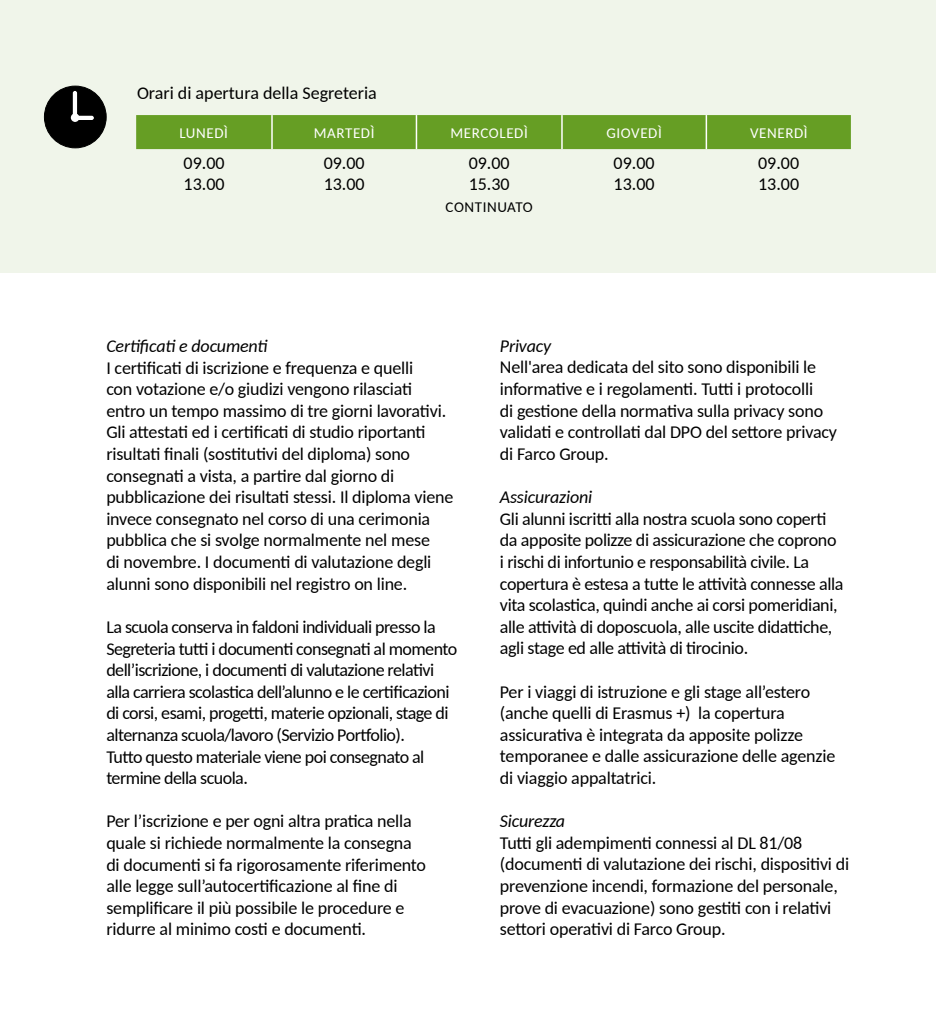
<style>
.page{position:relative;width:936px;height:1021px;background:#fff}
.page>*{position:absolute;margin:0;border:0;box-sizing:border-box;transform-origin:0 0}
.t1{font:18px/21.6px "Carlito";letter-spacing:-.01em;color:#000}
.t2{font:18px/21.6px "Carlito";letter-spacing:-.03em;color:#000}
.t3{font:italic 18px "Carlito";letter-spacing:-.01em;color:#000}
.t4{font:15px "Carlito";letter-spacing:.04em;color:#fff}
.t5{font:15px "Carlito";letter-spacing:.04em;color:#000}
</style>
<div class="page">
<div style="left:0;top:0;width:935px;height:273px;background:#f0f5ea"></div>
<div style="left:136px;top:115px;width:714px;height:34px;background:#669e24"></div>
<hr style="left:271px;top:115px;width:2px;height:34px;background:#fff">
<hr style="left:415px;top:115px;width:2px;height:34px;background:#fff">
<hr style="left:561px;top:115px;width:1px;height:34px;background:#fff">
<hr style="left:705px;top:115px;width:2px;height:34px;background:#fff">
<div style="left:44px;top:86px;width:62px;height:62px;background:#000;border-radius:50%"></div>
<div style="left:44px;top:86px;width:62px;height:62px;border:1px solid #000;border-radius:50%"></div>
<svg style="left:71px;top:113px;width:8px;height:9px"></svg>
<hr style="left:75px;top:116px;width:19px;height:4px;background:#fff;border-radius:2px">
<hr style="left:73px;top:91px;width:4px;height:30px;background:#fff;border-radius:2px">
<p class="t1" style="left:137px;top:81px;width:241px">Orari di apertura della Segreteria</p>
<p class="t4" style="left:179px;top:122px;width:50px">LUNEDÌ</p>
<p class="t4" style="left:314px;top:122px;width:62px">MARTEDÌ</p>
<p class="t4" style="left:450px;top:122px;width:79px">MERCOLEDÌ</p>
<p class="t4" style="left:606px;top:122px;width:57px">GIOVEDÌ</p>
<p class="t4" style="left:750px;top:122px;width:59px">VENERDÌ</p>
<p class="t1" style="left:183px;top:151px;width:43px">09.00<br>13.00</p>
<p class="t1" style="left:324px;top:151px;width:43px">09.00<br>13.00</p>
<p class="t1" style="left:468px;top:151px;width:43px">09.00<br>15.30</p>
<p class="t5" style="left:445px;top:197px;width:89px">CONTINUATO</p>
<p class="t1" style="left:613px;top:151px;width:43px">09.00<br>13.00</p>
<p class="t1" style="left:758px;top:151px;width:43px">09.00<br>13.00</p>
<p class="t3" style="left:106px;top:334px;width:163px">Certificati e documenti</p>
<p class="t1" style="left:106px;top:356px;width:348px">I certificati di iscrizione e frequenza e quelli<br>con votazione e/o giudizi vengono rilasciati entro un tempo massimo di tre giorni lavorativi.<br>Gli attestati ed i certificati di studio riportanti risultati finali (sostitutivi del diploma) sono consegnati a vista, a partire dal giorno di pubblicazione dei risultati stessi. Il diploma viene invece consegnato nel corso di una cerimonia pubblica che si svolge normalmente nel mese<br>di novembre. I documenti di valutazione degli alunni sono disponibili nel registro on line.</p>
<p class="t2" style="left:106px;top:615px;width:352px">La scuola conserva in faldoni individuali presso la Segreteria tutti i documenti consegnati al momento dell’iscrizione, i documenti di valutazione relativi alla carriera scolastica dell’alunno e le certificazioni di corsi, esami, progetti, materie opzionali, stage di alternanza scuola/lavoro (Servizio Portfolio).<br>Tutto questo materiale viene poi consegnato al termine della scuola.</p>
<p class="t1" style="left:106px;top:809px;width:321px">Per l’iscrizione e per ogni altra pratica nella quale si richiede normalmente la consegna di documenti si fa rigorosamente riferimento alle legge sull’autocertificazione al fine di semplificare il più possibile le procedure e ridurre al minimo costi e documenti.</p>
<p class="t3" style="left:500px;top:333px;width:53px">Privacy</p>
<p class="t1" style="left:500px;top:356px;width:339px">Nell'area dedicata del sito sono disponibili le informative e i regolamenti. Tutti i protocolli<br>di gestione della normativa sulla privacy sono validati e controllati dal DPO del settore privacy di Farco Group.</p>
<p class="t3" style="left:500px;top:485px;width:94px">Assicurazioni</p>
<p class="t1" style="left:500px;top:507px;width:345px">Gli alunni iscritti alla nostra scuola sono coperti da apposite polizze di assicurazione che coprono i rischi di infortunio e responsabilità civile. La copertura è estesa a tutte le attività connesse alla vita scolastica, quindi anche ai corsi pomeridiani, alle attività di doposcuola, alle uscite didattiche, agli stage ed alle attività di tirocinio.</p>
<p class="t1" style="left:500px;top:680px;width:337px">Per i viaggi di istruzione e gli stage all’estero (anche quelli di Erasmus +) la copertura assicurativa è integrata da apposite polizze temporanee e dalle assicurazione delle agenzie di viaggio appaltatrici.</p>
<p class="t3" style="left:500px;top:809px;width:67px">Sicurezza</p>
<p class="t1" style="left:500px;top:831px;width:351px">Tutti gli adempimenti connessi al DL 81/08 (documenti di valutazione dei rischi, dispositivi di prevenzione incendi, formazione del personale, prove di evacuazione) sono gestiti con i relativi settori operativi di Farco Group.</p>
</div>
